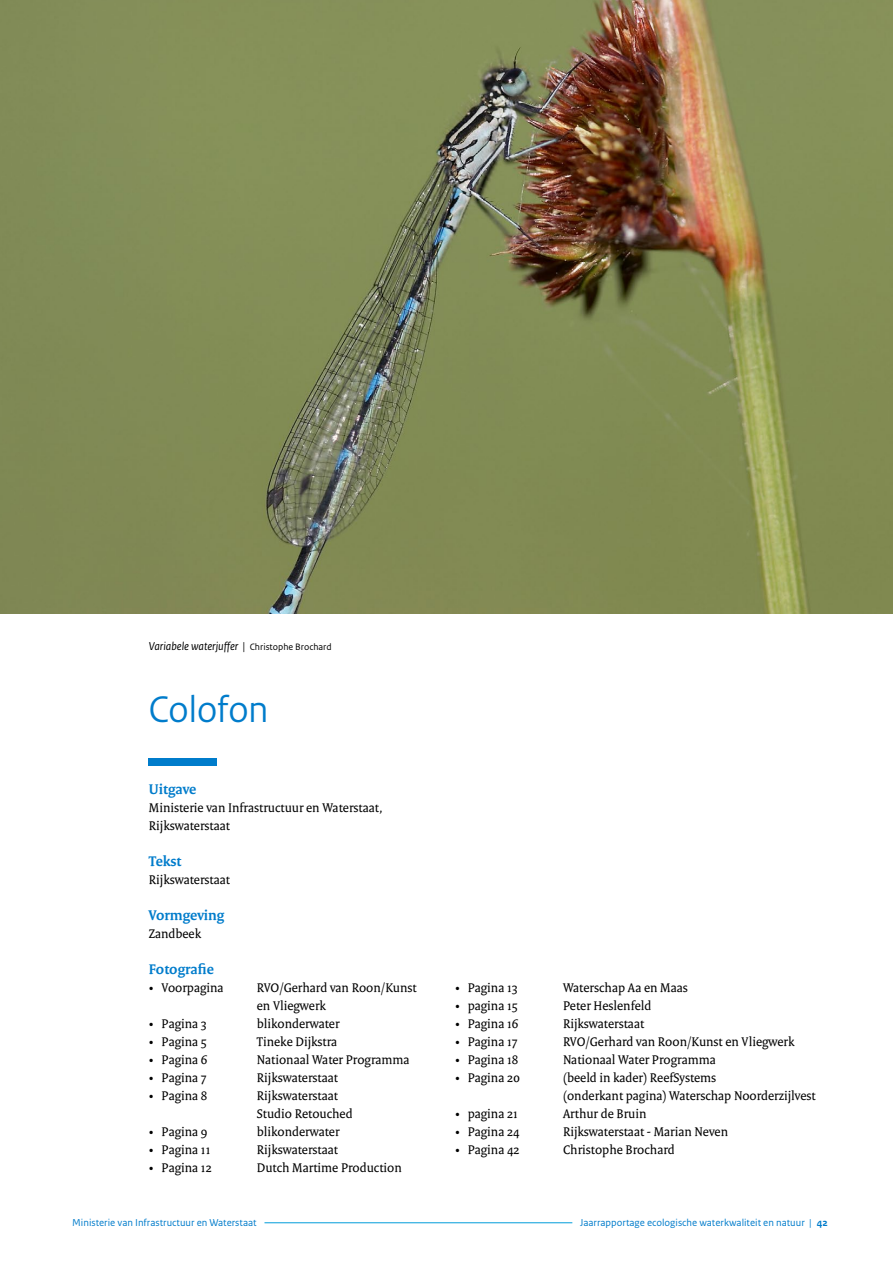
<style>
.page{position:relative;width:893px;height:1263px;background:#fff}
.page>*{position:absolute;margin:0;border:0;box-sizing:border-box;transform-origin:0 0}
._02_RO_Titel_Hoofdst{font:39px "Rijksoverheid Sans Heading";color:#007ccb}
._05_RO_Alineakop{font:700 15px "Rijksoverheid Serif";color:#007ccb}
._10_RO_Broodtekst{font:13.5px/18px "Rijksoverheid Serif";color:#000}
._13_RO_Fotobijschrif{font:italic 12px "Rijksoverheid Sans Text";color:#000}
.t1{font:10.5px "Rijksoverheid Sans Text";color:#007ccb}
.s1{font-style:normal;font-size:9.75px}
.s2{font-weight:700}
</style>
<div class="page">
<hr style="left:264px;top:1222px;width:308px;height:1px;background:#009dda">
<div style="left:149px;top:758px;width:68px;height:7px;background:#007ccb"></div>
<img style="left:0;top:0;width:893px;height:614px">
<p class="_13_RO_Fotobijschrif" style="left:149px;top:639px;width:184px">Variabele waterjuffer | <span class="s1">Christophe Brochard</span></p>
<p class="_02_RO_Titel_Hoofdst" style="left:149px;top:687px;width:121px">Colofon</p>
<h4 class="_05_RO_Alineakop" style="left:149px;top:780px;width:49px">Uitgave</h4>
<p class="_10_RO_Broodtekst" style="left:149px;top:798px;width:236px">Ministerie van Infrastructuur en Waterstaat,<br>Rijkswaterstaat</p>
<h4 class="_05_RO_Alineakop" style="left:149px;top:852px;width:34px">Tekst</h4>
<p class="_10_RO_Broodtekst" style="left:149px;top:870px;width:83px">Rijkswaterstaat</p>
<h4 class="_05_RO_Alineakop" style="left:149px;top:906px;width:77px">Vormgeving</h4>
<p class="_10_RO_Broodtekst" style="left:149px;top:924px;width:54px">Zandbeek</p>
<h4 class="_05_RO_Alineakop" style="left:149px;top:960px;width:67px">Fotografie</h4>
<p class="_10_RO_Broodtekst" style="left:149px;top:978px;width:76px">• Voorpagina</p>
<p class="_10_RO_Broodtekst" style="left:257px;top:978px;width:161px">RVO/Gerhard van Roon/Kunst en Vliegwerk</p>
<p class="_10_RO_Broodtekst" style="left:149px;top:1014px;width:59px">• Pagina 3</p>
<p class="_10_RO_Broodtekst" style="left:257px;top:1014px;width:84px">blikonderwater</p>
<p class="_10_RO_Broodtekst" style="left:149px;top:1032px;width:59px">• Pagina 5</p>
<p class="_10_RO_Broodtekst" style="left:257px;top:1032px;width:82px">Tineke Dijkstra</p>
<p class="_10_RO_Broodtekst" style="left:149px;top:1050px;width:60px">• Pagina 6</p>
<p class="_10_RO_Broodtekst" style="left:257px;top:1050px;width:154px">Nationaal Water Programma</p>
<p class="_10_RO_Broodtekst" style="left:149px;top:1068px;width:59px">• Pagina 7</p>
<p class="_10_RO_Broodtekst" style="left:257px;top:1068px;width:83px">Rijkswaterstaat</p>
<p class="_10_RO_Broodtekst" style="left:149px;top:1086px;width:60px">• Pagina 8</p>
<p class="_10_RO_Broodtekst" style="left:257px;top:1086px;width:97px">Rijkswaterstaat<br>Studio Retouched</p>
<p class="_10_RO_Broodtekst" style="left:149px;top:1122px;width:60px">• Pagina 9</p>
<p class="_10_RO_Broodtekst" style="left:257px;top:1122px;width:84px">blikonderwater</p>
<p class="_10_RO_Broodtekst" style="left:149px;top:1140px;width:63px">• Pagina 11</p>
<p class="_10_RO_Broodtekst" style="left:257px;top:1140px;width:83px">Rijkswaterstaat</p>
<p class="_10_RO_Broodtekst" style="left:149px;top:1158px;width:64px">• Pagina 12</p>
<p class="_10_RO_Broodtekst" style="left:257px;top:1158px;width:146px">Dutch Martime Production</p>
<p class="_10_RO_Broodtekst" style="left:455px;top:978px;width:64px">• Pagina 13</p>
<p class="_10_RO_Broodtekst" style="left:563px;top:978px;width:126px">Waterschap Aa en Maas</p>
<p class="_10_RO_Broodtekst" style="left:455px;top:996px;width:64px">• pagina 15</p>
<p class="_10_RO_Broodtekst" style="left:563px;top:996px;width:90px">Peter Heslenfeld</p>
<p class="_10_RO_Broodtekst" style="left:455px;top:1014px;width:65px">• Pagina 16</p>
<p class="_10_RO_Broodtekst" style="left:563px;top:1014px;width:83px">Rijkswaterstaat</p>
<p class="_10_RO_Broodtekst" style="left:455px;top:1032px;width:64px">• Pagina 17</p>
<p class="_10_RO_Broodtekst" style="left:563px;top:1032px;width:233px">RVO/Gerhard van Roon/Kunst en Vliegwerk</p>
<p class="_10_RO_Broodtekst" style="left:455px;top:1050px;width:65px">• Pagina 18</p>
<p class="_10_RO_Broodtekst" style="left:563px;top:1050px;width:154px">Nationaal Water Programma</p>
<p class="_10_RO_Broodtekst" style="left:455px;top:1068px;width:67px">• Pagina 20</p>
<p class="_10_RO_Broodtekst" style="left:563px;top:1068px;width:254px">(beeld in kader) ReefSystems<br>(onderkant pagina) Waterschap Noorderzijlvest</p>
<p class="_10_RO_Broodtekst" style="left:455px;top:1104px;width:64px">• pagina 21</p>
<p class="_10_RO_Broodtekst" style="left:563px;top:1104px;width:85px">Arthur de Bruin</p>
<p class="_10_RO_Broodtekst" style="left:455px;top:1122px;width:66px">• Pagina 24</p>
<p class="_10_RO_Broodtekst" style="left:563px;top:1122px;width:167px">Rijkswaterstaat - Marian Neven</p>
<p class="_10_RO_Broodtekst" style="left:455px;top:1140px;width:66px">• Pagina 42</p>
<p class="_10_RO_Broodtekst" style="left:563px;top:1140px;width:113px">Christophe Brochard</p>
<p class="t1" style="left:72px;top:1216px;width:186px">Ministerie van Infrastructuur en Waterstaat</p>
<p class="t1" style="left:580px;top:1216px;width:249px">Jaarrapportage ecologische waterkwaliteit en natuur | <span class="s2">42</span></p>
</div>
